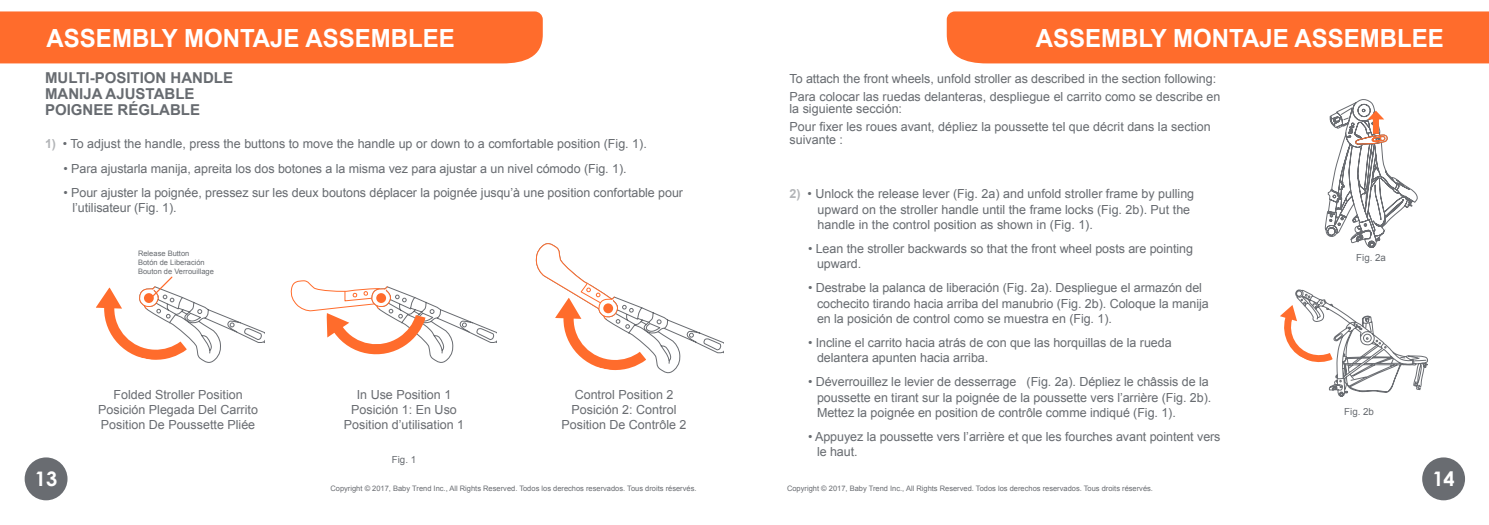
<style>
.page{position:relative;width:1489px;height:525px;background:#fff}
.page>*{position:absolute;margin:0;border:0;box-sizing:border-box;transform-origin:0 0}
.t1{font:700 25px "Arial";color:#fff;scale:.96 1}
.t2{font:700 20px "Century Gothic";color:#fff}
.t3{font:700 15px/16.2px "Arial";color:#676b70}
.t4{font:12.5px/15px "Arial";letter-spacing:-.005em;color:#676b70}
.t5{font:12.5px/15px "Arial";color:#696c71;text-align:center}
.t6{font:9.75px "Arial";color:#676b70}
.t7{font:7.5px "Arial";color:#696c71}
.t8{font:7.5px/9px "Arial";color:#676b70}
.s1{font-weight:700;color:#b3b5b8}
</style>
<div class="page">
<div style="left:1421px;top:457px;width:43px;height:43px;background:#696c71;border-radius:50%"></div>
<div style="left:25px;top:457px;width:42px;height:43px;background:#696c71;border-radius:50%"></div>
<div style="left:0;top:11px;width:542px;height:52px;background:#ff6c2c"></div>
<div style="left:946px;top:11px;width:542px;height:52px;background:#ff6c2c"></div>
<svg style="left:96px;top:276px;width:168px;height:87px"></svg>
<svg style="left:290px;top:280px;width:206px;height:83px"></svg>
<div style="left:376px;top:293px;width:10px;height:10px;background:#ff6c2c;border-radius:50%"></div>
<svg style="left:615px;top:309px;width:108px;height:65px"></svg>
<svg style="left:721px;top:342px;width:2px;height:11px"></svg>
<svg style="left:535px;top:243px;width:111px;height:127px"></svg>
<div style="left:603px;top:303px;width:10px;height:10px;background:#ff6c2c;border-radius:50%"></div>
<svg style="left:1324px;top:99px;width:93px;height:149px"></svg>
<svg style="left:1280px;top:289px;width:147px;height:107px"></svg>
<h1 class="t1" style="left:47px;top:24px;width:427px">ASSEMBLY MONTAJE ASSEMBLEE</h1>
<h1 class="t1" style="left:1035px;top:24px;width:427px">ASSEMBLY MONTAJE ASSEMBLEE</h1>
<p class="t3" style="left:45px;top:69px;width:190px">MULTI-POSITION HANDLE<br>MANIJA AJUSTABLE<br>POIGNEE RÉGLABLE</p>
<p class="t4" style="left:45px;top:136px;width:603px"><span class="s1">1)</span> • To adjust the handle, press the buttons to move the handle up or down to a comfortable position (Fig. 1).</p>
<p class="t4" style="left:63px;top:161px;width:564px">• Para ajustarla manija, apreita los dos botones a la misma vez para ajustar a un nivel cómodo (Fig. 1).</p>
<p class="t4" style="left:72px;top:185px;width:612px;text-indent:-9px">• Pour ajuster la poignée, pressez sur les deux boutons déplacer la poignée jusqu’à une position confortable pour l’utilisateur (Fig. 1).</p>
<p class="t8" style="left:138px;top:249px;width:77px">Release Button<br>Botón de Liberación<br>Bouton de Verrouillage</p>
<p class="t5" style="left:98px;top:387px;width:161px">Folded Stroller Position<br>Posición Plegada Del Carrito<br>Position De Poussette Pliée</p>
<p class="t5" style="left:344px;top:387px;width:122px">In Use Position 1<br>Posición 1: En Uso<br>Position d’utilisation 1</p>
<p class="t5" style="left:561px;top:387px;width:127px">Control Position 2<br>Posición 2: Control<br>Position De Contrôle 2</p>
<p class="t6" style="left:392px;top:453px;width:26px">Fig. 1</p>
<p class="t4" style="left:789px;top:69px;width:432px;line-height:18.1px">To attach the front wheels, unfold stroller as described in the section following:<br>Para colocar las ruedas delanteras, despliegue el carrito como se describe en</p>
<p class="t4" style="left:789px;top:100px;width:423px;line-height:18.1px">la siguiente sección:<br>Pour fixer les roues avant, dépliez la poussette tel que décrit dans la section</p>
<p class="t4" style="left:789px;top:132px;width:55px">suivante :</p>
<p class="t4" style="left:817px;top:187px;width:378px;text-indent:-28px"><span class="s1">2)</span> • Unlock the release lever (Fig. 2a) and unfold stroller frame by pulling upward on the stroller handle until the frame locks (Fig. 2b). Put the handle in the control position as shown in (Fig. 1).</p>
<p class="t4" style="left:817px;top:241px;width:377px;text-indent:-9px">• Lean the stroller backwards so that the front wheel posts are pointing upward.</p>
<p class="t4" style="left:817px;top:280px;width:393px;text-indent:-9px">• Destrabe la palanca de liberación (Fig. 2a). Despliegue el armazón del cochecito tirando hacia arriba del manubrio (Fig. 2b). Coloque la manija en la posición de control como se muestra en (Fig. 1).</p>
<p class="t4" style="left:817px;top:335px;width:356px;text-indent:-9px">• Incline el carrito hacia atrás de con que las horquillas de la rueda delantera apunten hacia arriba.</p>
<p class="t4" style="left:817px;top:374px;width:396px;text-indent:-9px">• Déverrouillez le levier de desserrage (Fig. 2a). Dépliez le châssis de la poussette en tirant sur la poignée de la poussette vers l’arrière (Fig. 2b).<br>Mettez la poignée en position de contrôle comme indiqué (Fig. 1).</p>
<p class="t4" style="left:817px;top:429px;width:405px;text-indent:-9px">• Appuyez la poussette vers l’arrière et que les fourches avant pointent vers le haut.</p>
<h2 class="t2" style="left:35px;top:466px;width:24px">13</h2>
<p class="t7" style="left:330px;top:483px;width:367px">Copyright © 2017, Baby Trend Inc., All Rights Reserved. Todos los derechos reservados. Tous droits réservés.</p>
<p class="t7" style="left:787px;top:483px;width:367px">Copyright © 2017, Baby Trend Inc., All Rights Reserved. Todos los derechos reservados. Tous droits réservés.</p>
<p class="t6" style="left:1355px;top:251px;width:31px">Fig. 2a</p>
<p class="t6" style="left:1343px;top:405px;width:31px">Fig. 2b</p>
<h2 class="t2" style="left:1432px;top:466px;width:24px">14</h2>
</div>
